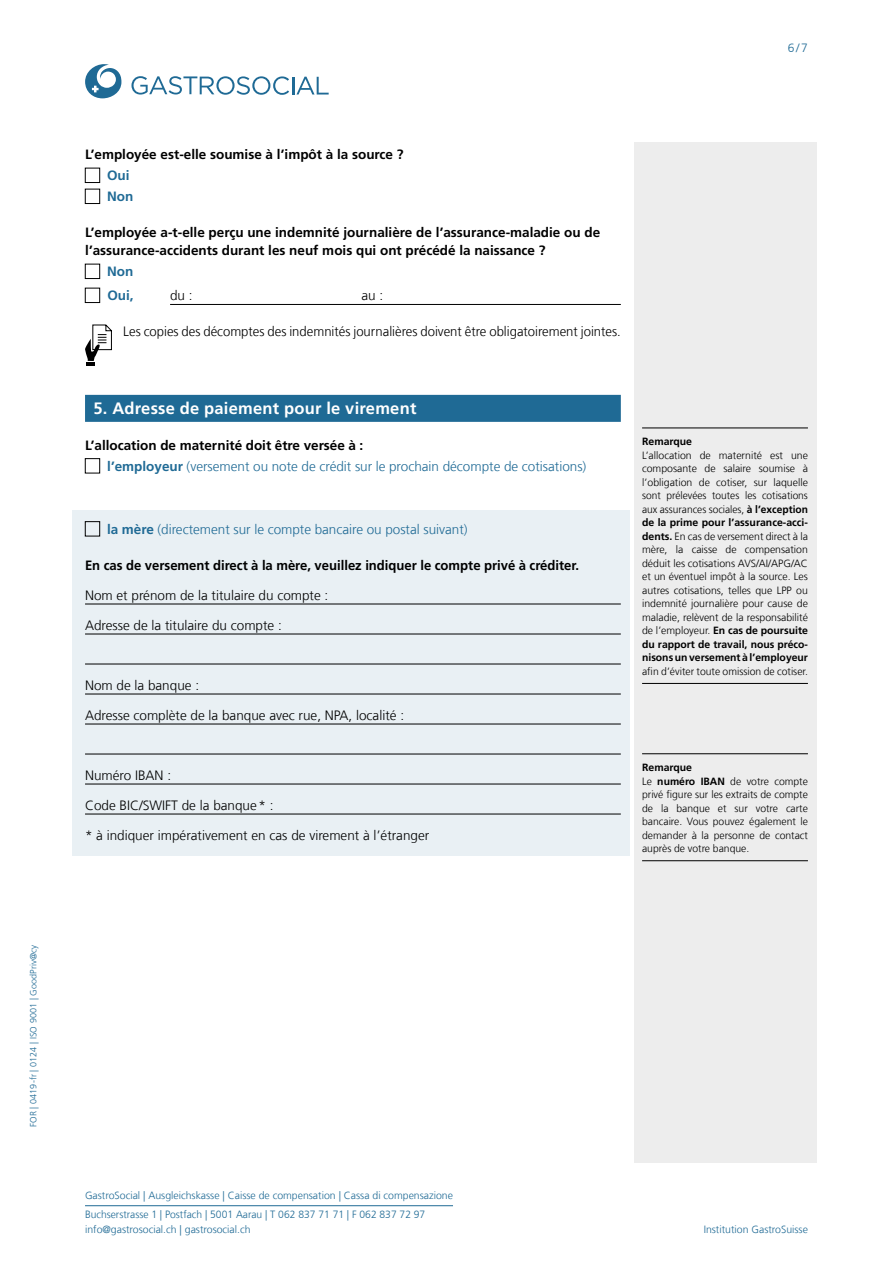
<style>
.page{position:relative;width:893px;height:1263px;background:#fff}
.page>*{position:absolute;margin:0;border:0;box-sizing:border-box;transform-origin:0 0}
.Headline_mit_Balken{font:700 16.5px "Frutiger LT Com";letter-spacing:.015em;color:#fff}
.Lauftext_mit_Linie{font:300 13.5px "Frutiger LT Com";color:#000}
.Untertitel_bold_schwarz{font:700 13.5px/18px "Frutiger LT Com";color:#000}
.Lauftext_mit_Kästchen{font:300 13.5px "Frutiger LT Com";color:#1f6a95}
.Lauftext{font:700 13.5px "Frutiger LT Com";color:#000}
.Lauftext_Hand_Einzug_9{font:300 13.5px "Frutiger LT Com";color:#000}
.Lauftext_mit_Kästchen-2{font:700 13.5px "Frutiger LT Com";color:#1f6a95}
.Lauftext_mit_Linie-2{font:700 13.5px "Frutiger LT Com";color:#1f6a95}
.t1{font:300 12px "Frutiger LT Com";color:#1f6a95}
.Hinweis{font:300 10.5px/13.5px "Frutiger LT Com";color:#000}
.t2{font:300 10.5px/19.2px "Frutiger LT Com";color:#1f6a95}
.t3{font:300 9px "Frutiger LT Com";letter-spacing:.01em;color:#1f6a95}
.s1{font-weight:700}
</style>
<div class="page">
<svg style="left:131px;top:76px;width:198px;height:19px"></svg>
<svg style="left:85px;top:64px;width:36px;height:34px"></svg>
<hr style="left:85px;top:1205px;width:368px;height:1px;background:#1f6a95">
<div style="left:634px;top:142px;width:182px;height:1020px;background:#ededed"></div>
<hr style="left:170px;top:304px;width:451px;height:1px;background:#000">
<div style="left:85px;top:395px;width:536px;height:27px;background:#1f6a95"></div>
<div style="left:72px;top:511px;width:557px;height:39px;background:#e9f0f4"></div>
<div style="left:72px;top:547px;width:557px;height:39px;background:#e9f0f4"></div>
<div style="left:72px;top:577px;width:557px;height:39px;background:#e9f0f4"></div>
<hr style="left:85px;top:604px;width:536px;height:1px;background:#000">
<div style="left:72px;top:607px;width:557px;height:39px;background:#e9f0f4"></div>
<hr style="left:85px;top:634px;width:536px;height:1px;background:#000">
<div style="left:72px;top:637px;width:557px;height:39px;background:#e9f0f4"></div>
<hr style="left:85px;top:664px;width:536px;height:1px;background:#000">
<div style="left:72px;top:667px;width:557px;height:39px;background:#e9f0f4"></div>
<hr style="left:85px;top:694px;width:536px;height:1px;background:#000">
<div style="left:72px;top:697px;width:557px;height:39px;background:#e9f0f4"></div>
<hr style="left:85px;top:724px;width:536px;height:1px;background:#000">
<div style="left:72px;top:727px;width:557px;height:39px;background:#e9f0f4"></div>
<hr style="left:85px;top:754px;width:536px;height:1px;background:#000">
<div style="left:72px;top:757px;width:557px;height:39px;background:#e9f0f4"></div>
<hr style="left:85px;top:784px;width:536px;height:1px;background:#000">
<div style="left:72px;top:787px;width:557px;height:39px;background:#e9f0f4"></div>
<hr style="left:85px;top:814px;width:536px;height:1px;background:#000">
<div style="left:72px;top:817px;width:557px;height:39px;background:#e9f0f4"></div>
<div style="left:85px;top:168px;width:15px;height:15px;border:1px solid #000"></div>
<div style="left:85px;top:189px;width:15px;height:15px;border:1px solid #000"></div>
<div style="left:85px;top:264px;width:15px;height:15px;border:1px solid #000"></div>
<div style="left:85px;top:288px;width:15px;height:15px;border:1px solid #000"></div>
<div style="left:85px;top:458px;width:15px;height:15px;border:1px solid #000"></div>
<div style="left:85px;top:521px;width:15px;height:15px;border:1px solid #000"></div>
<svg style="left:85px;top:325px;width:27px;height:41px"></svg>
<hr style="left:642px;top:428px;width:166px;height:1px;background:#000">
<hr style="left:642px;top:683px;width:166px;height:1px;background:#000">
<hr style="left:642px;top:753px;width:166px;height:1px;background:#000">
<hr style="left:642px;top:860px;width:166px;height:1px;background:#000">
<p class="t3" style="left:28px;top:1127px;width:184px;rotate:-90deg">FOR | 0419-fr | 0124 | ISO 9001 | GoodPriv@cy</p>
<p class="t1" style="left:788px;top:40px;width:22px">6/7</p>
<p class="Untertitel_bold_schwarz" style="left:85px;top:145px;width:320px">L’employée est-elle soumise à l’impôt à la source ?</p>
<p class="Lauftext_mit_Kästchen-2" style="left:107px;top:167px;width:24px">Oui</p>
<p class="Lauftext_mit_Kästchen-2" style="left:107px;top:188px;width:28px">Non</p>
<p class="Untertitel_bold_schwarz" style="left:85px;top:223px;width:517px">L’employée a-t-elle perçu une indemnité journalière de l’assurance-maladie ou de l’assurance-accidents durant les neuf mois qui ont précédé la naissance ?</p>
<p class="Lauftext_mit_Kästchen-2" style="left:107px;top:263px;width:28px">Non</p>
<p class="Lauftext_mit_Linie-2" style="left:107px;top:287px;width:28px">Oui,</p>
<p class="Lauftext_mit_Linie" style="left:170px;top:287px;width:24px">du :</p>
<p class="Lauftext_mit_Linie" style="left:361px;top:287px;width:23px">au :</p>
<p class="Lauftext_Hand_Einzug_9" style="left:123px;top:323px;width:499px">Les copies des décomptes des indemnités journalières doivent être obligatoirement jointes.</p>
<p class="Headline_mit_Balken" style="left:94px;top:398px;width:324px">5. Adresse de paiement pour le virement</p>
<p class="Lauftext" style="left:85px;top:436px;width:280px">L’allocation de maternité doit être versée à :</p>
<p class="Lauftext_mit_Kästchen" style="left:107px;top:457px;width:481px"><span class="s1">l’employeur</span> (versement ou note de crédit sur le prochain décompte de cotisations)</p>
<p class="Lauftext_mit_Kästchen" style="left:107px;top:520px;width:362px"><span class="s1">la mère</span> (directement sur le compte bancaire ou postal suivant)</p>
<p class="Lauftext" style="left:85px;top:556px;width:496px">En cas de versement direct à la mère, veuillez indiquer le compte privé à créditer.</p>
<p class="Lauftext_mit_Linie" style="left:85px;top:586px;width:245px">Nom et prénom de la titulaire du compte :</p>
<p class="Lauftext_mit_Linie" style="left:85px;top:616px;width:198px">Adresse de la titulaire du compte :</p>
<p class="Lauftext_mit_Linie" style="left:85px;top:676px;width:116px">Nom de la banque :</p>
<p class="Lauftext_mit_Linie" style="left:85px;top:706px;width:321px">Adresse complète de la banque avec rue, NPA, localité :</p>
<p class="Lauftext_mit_Linie" style="left:85px;top:766px;width:88px">Numéro IBAN :</p>
<p class="Lauftext_mit_Linie" style="left:85px;top:796px;width:190px">Code BIC/SWIFT de la banque* :</p>
<p class="Lauftext_mit_Linie" style="left:85px;top:826px;width:346px">* à indiquer impérativement en cas de virement à l’étranger</p>
<p class="Hinweis" style="left:642px;top:435px;width:167px"><span class="s1">Remarque<br></span>L’allocation de maternité est une composante de salaire soumise à l’obligation de cotiser, sur laquelle sont prélevées toutes les cotisations aux assurances sociales, <span class="s1">à l’exception de la prime pour l’assurance-acci&shy;dents.</span> En cas de versement direct à la mère, la caisse de compensation déduit les cotisations AVS/AI/APG/AC et un éventuel impôt à la source. Les autres cotisations, telles que LPP ou indemnité journalière pour cause de maladie, relèvent de la responsabilité de l’employeur. <span class="s1">En cas de poursuite du rapport de travail, nous préco&shy;nisons un versement à l’employeur </span>afin d’éviter toute omission de cotiser.</p>
<p class="Hinweis" style="left:642px;top:760px;width:167px"><span class="s1">Remarque<br></span>Le <span class="s1">numéro IBAN</span> de votre compte privé figure sur les extraits de compte de la banque et sur votre carte bancaire. Vous pouvez également le demander à la personne de contact auprès de votre banque.</p>
<p class="t2" style="left:85px;top:1185px;width:369px">GastroSocial | Ausgleichskasse | Caisse de compensation | Cassa di compensazione<br>Buchserstrasse 1 | Postfach | 5001 Aarau | T 062 837 71 71 | F 062 837 72 97</p>
<p class="t2" style="left:85px;top:1220px;width:167px">info@gastrosocial.ch | gastrosocial.ch</p>
<p class="t2" style="left:704px;top:1220px;width:106px">Institution GastroSuisse</p>
</div>
